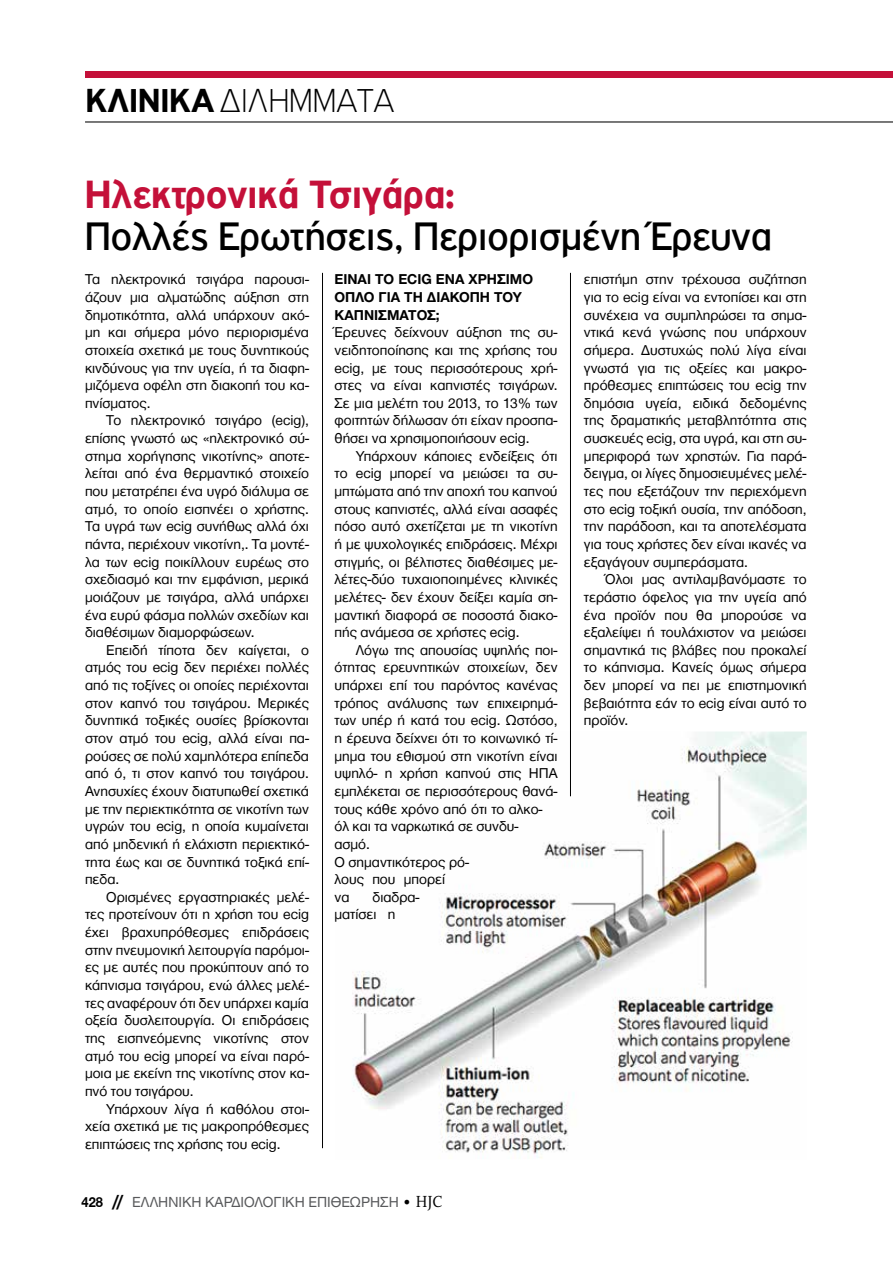
<style>
.page{position:relative;width:893px;height:1263px;background:#fff}
.page>*{position:absolute;margin:0;border:0;box-sizing:border-box;transform-origin:0 0}
.t1{font:42px "PF Highway Gothic";letter-spacing:-.02em;color:#000}
.t2{font:700 42px "PF Highway Gothic";letter-spacing:-.02em;color:#c41039}
.t3{font:100 35.25px "PF Highway Gothic";letter-spacing:-.01em;color:#000}
.t4{font:15px "Helvetica Neue Greek";color:#58595b}
.t5{font:14.7px/17.7px "Helvetica Neue Greek";color:#000;text-align:justify}
.t6{font:700 14.7px/17.7px "Helvetica Neue Greek";color:#000}
.s1{font-weight:700}
.s2{font-weight:700;color:#000}
.s3{font-family:"Futura TGR";font-weight:700;font-size:16.5px;color:#000}
.s4{color:#000}
.s5{font-family:"PF Archive Pro";font-size:16.5px;color:#000}
</style>
<div class="page">
<img style="left:352px;top:731px;width:455px;height:428px">
<hr style="left:322px;top:273px;width:1px;height:875px;background:#000">
<hr style="left:570px;top:273px;width:1px;height:523px;background:#000">
<div style="left:85px;top:72px;width:808px;height:6px;background:#c41039"></div>
<hr style="left:85px;top:121px;width:808px;height:1px;background:#000">
<h2 class="t3" style="left:85px;top:83px;width:311px"><span class="s1">ΚΛΙΝΙΚΑ</span>ΔΙΛΗΜΜΑΤΑ</h2>
<h1 class="t2" style="left:84px;top:172px;width:373px">Ηλεκτρονικά Τσιγάρα:</h1>
<h1 class="t1" style="left:84px;top:214px;width:690px">Πολλές Ερωτήσεις, Περιορισμένη Έρευνα</h1>
<p class="t5" style="left:85px;top:271px;width:225px">Τα ηλεκτρονικά τσιγάρα παρουσι&shy;άζουν μια αλματώδης αύξηση στη δημοτικότητα, αλλά υπάρχουν ακό&shy;μη και σήμερα μόνο περιορισμένα στοιχεία σχετικά με τους δυνητικούς κινδύνους για την υγεία, ή τα διαφη&shy;μιζόμενα οφέλη στη διακοπή του κα&shy;πνίσματος.</p>
<p class="t5" style="left:85px;top:412px;width:225px;text-indent:21px">Το ηλεκτρονικό τσιγάρο (ecig), επίσης γνωστό ως «ηλεκτρονικό σύ&shy;στημα χορήγησης νικοτίνης» αποτε&shy;λείται από ένα θερμαντικό στοιχείο που μετατρέπει ένα υγρό διάλυμα σε ατμό, το οποίο εισπνέει ο χρήστης.<br>Τα υγρά των ecig συνήθως αλλά όχι πάντα, περιέχουν νικοτίνη,. Τα μοντέ&shy;λα των ecig ποικίλλουν ευρέως στο σχεδιασμό και την εμφάνιση, μερικά μοιάζουν με τσιγάρα, αλλά υπάρχει ένα ευρύ φάσμα πολλών σχεδίων και διαθέσιμων διαμορφώσεων.</p>
<p class="t5" style="left:85px;top:641px;width:225px;text-indent:21px">Επειδή τίποτα δεν καίγεται, ο ατμός του ecig δεν περιέχει πολλές από τις τοξίνες οι οποίες περιέχονται στον καπνό του τσιγάρου. Μερικές δυνητικά τοξικές ουσίες βρίσκονται στον ατμό του ecig, αλλά είναι πα&shy;ρούσες σε πολύ χαμηλότερα επίπεδα από ό, τι στον καπνό του τσιγάρου.<br>Ανησυχίες έχουν διατυπωθεί σχετικά με την περιεκτικότητα σε νικοτίνη των υγρών του ecig, η οποία κυμαίνεται από μηδενική ή ελάχιστη περιεκτικό&shy;τητα έως και σε δυνητικά τοξικά επί&shy;πεδα.</p>
<p class="t5" style="left:85px;top:888px;width:225px;text-indent:21px">Ορισμένες εργαστηριακές μελέ&shy;τες προτείνουν ότι η χρήση του ecig έχει βραχυπρόθεσμες επιδράσεις στην πνευμονική λειτουργία παρόμοι&shy;ες με αυτές που προκύπτουν από το κάπνισμα τσιγάρου, ενώ άλλες μελέ&shy;τες αναφέρουν ότι δεν υπάρχει καμία οξεία δυσλειτουργία. Οι επιδράσεις της εισπνεόμενης νικοτίνης στον ατμό του ecig μπορεί να είναι παρό&shy;μοια με εκείνη της νικοτίνης στον κα&shy;πνό του τσιγάρου.</p>
<p class="t5" style="left:85px;top:1100px;width:225px;text-indent:21px">Υπάρχουν λίγα ή καθόλου στοι&shy;χεία σχετικά με τις μακροπρόθεσμες επιπτώσεις της χρήσης του ecig.</p>
<p class="t6" style="left:334px;top:271px;width:199px">Εί ναι το ecig ένα χρήσιμο όπλο για τη διακοπή του καπνίσματος;</p>
<p class="t5" style="left:334px;top:324px;width:225px">Έρευνες δείχνουν αύξηση της συ&shy;νειδητοποίησης και της χρήσης τoυ ecig, με τους περισσότερους χρή&shy;στες να είναι καπνιστές τσιγάρων.<br>Σε μια μελέτη του 2013, το 13% των φοιτητών δήλωσαν ότι είχαν προσπα&shy;θήσει να χρησιμοποιήσουν ecig.</p>
<p class="t5" style="left:334px;top:447px;width:225px;text-indent:21px">Υπάρχουν κάποιες ενδείξεις ότι το ecig μπορεί να μειώσει τα συ&shy;μπτώματα από την αποχή του καπνού στους καπνιστές, αλλά είναι ασαφές πόσο αυτό σχετίζεται με τη νικοτίνη ή με ψυχολογικές επιδράσεις. Μέχρι στιγμής, οι βέλτιστες διαθέσιμες με&shy;λέτες-δύο τυχαιοποιημένες κλινικές μελέτες- δεν έχουν δείξει καμία ση&shy;μαντική διαφορά σε ποσοστά διακο&shy;πής ανάμεσα σε χρήστες ecig.</p>
<p class="t5" style="left:334px;top:641px;width:225px;text-align:left;text-indent:21px">Λόγω της απουσίας υψηλής ποι&shy;ότητας ερευνητικών στοιχείων, δεν υπάρχει επί του παρόντος κανένας τρόπος ανάλυσης των επιχειρημά&shy;των υπέρ ή κατά του ecig. Ωστόσο, η έρευνα δείχνει ότι το κοινωνικό τί&shy;μημα του εθισμού στη νικοτίνη είναι υψηλό- η χρήση καπνού στις ΗΠΑ εμπλέκεται σε περισσότερους θανά&shy;τους κάθε χρόνο από ότι το αλκο&shy;όλ και τα ναρκωτικά σε συνδυ&shy;ασμό.<br>Ο σημαντικότερος ρό-<br>λους που μπορεί<br>να</p>
<p class="t5" style="left:334px;top:888px;width:87px;text-indent:38px">διαδρα&shy;ματίσει η</p>
<p class="t4" style="left:82px;top:1194px;width:362px"><span class="s2">428</span> <span class="s3">//</span> EΛΛΗΝΙΚΗ ΚΑΡΔΙΟΛΟΓΙΚΗ ΕΠΙΘΕΩΡΗΣΗ <span class="s4">•</span> <span class="s5">HJC</span></p>
<p class="t5" style="left:584px;top:271px;width:224px">επιστήμη στην τρέχουσα συζήτηση για το ecig είναι να εντοπίσει και στη συνέχεια να συμπληρώσει τα σημα&shy;ντικά κενά γνώσης που υπάρχουν σήμερα. Δυστυχώς πολύ λίγα είναι γνωστά για τις οξείες και μακρο&shy;πρόθεσμες επιπτώσεις του ecig την δημόσια υγεία, ειδικά δεδομένης της δραματικής μεταβλητότητα στις συσκευές ecig, στα υγρά, και στη συ&shy;μπεριφορά των χρηστών. Για παρά&shy;δειγμα, οι λίγες δημοσιευμένες μελέ&shy;τες που εξετάζουν την περιεχόμενη στο ecig τοξική ουσία, την απόδοση, την παράδοση, και τα αποτελέσματα για τους χρήστες δεν είναι ικανές να εξαγάγουν συμπεράσματα.</p>
<p class="t5" style="left:584px;top:570px;width:224px;text-indent:21px">Όλοι μας αντιλαμβανόμαστε το τεράστιο όφελος για την υγεία από ένα προϊόν που θα μπορούσε να εξαλείψει ή τουλάχιστον να μειώσει σημαντικά τις βλάβες που προκαλεί το κάπνισμα. Κανείς όμως σήμερα δεν μπορεί να πει με επιστημονική βεβαιότητα εάν το ecig είναι αυτό το προϊόν.</p>
</div>
